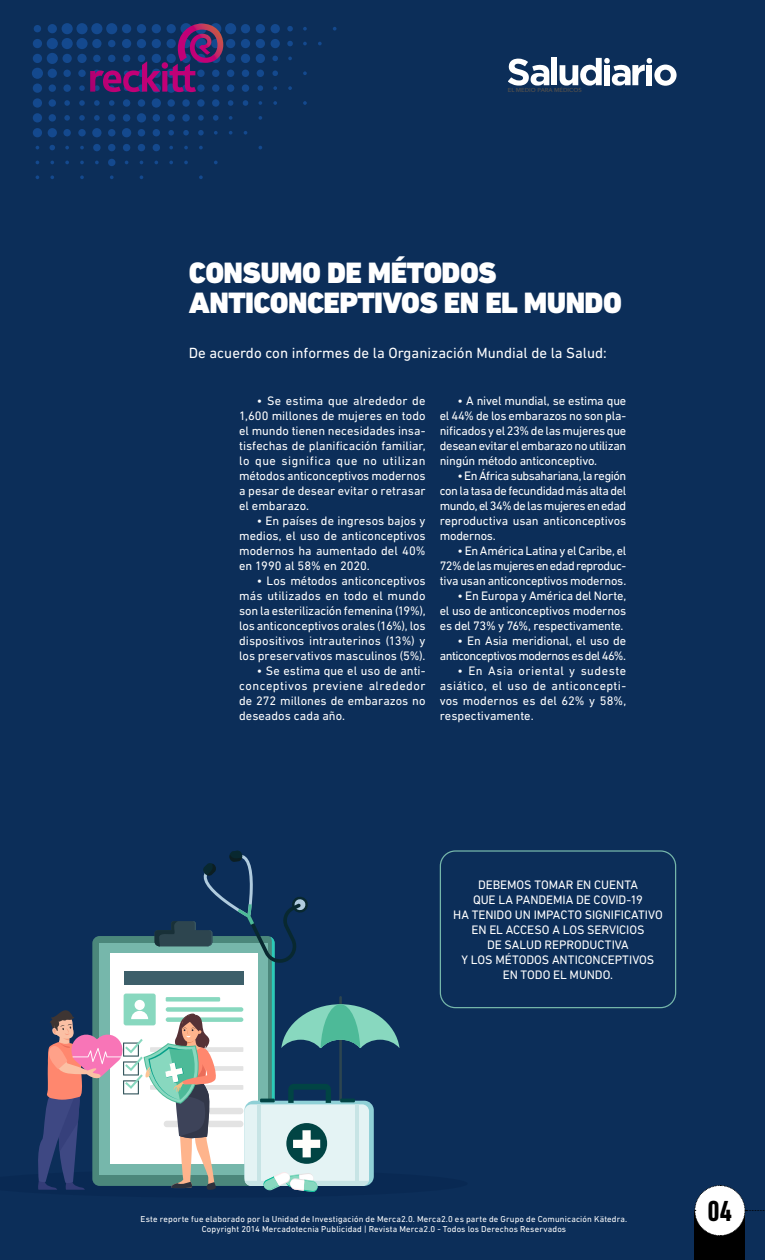
<style>
.page{position:relative;width:765px;height:1260px;background:#0c2e59}
.page>*{position:absolute;margin:0;border:0;box-sizing:border-box;transform-origin:0 0}
.t1{font:900 30px/30px "DIN Next LT Pro";letter-spacing:-.02em;color:#fff}
.t2{font:700 condensed 29.5px "DIN Next LT Pro";color:#000}
.t3{font:15px "DIN Next LT Pro";color:#fff}
.t4{font:12.5px/15px "DIN Next LT Pro";letter-spacing:-.005em;color:#fff;text-align:justify}
.t5{font:12.5px/15px "DIN Next LT Pro";letter-spacing:-.03em;color:#fff;text-align:right}
.t6{font:8.75px "DIN Next LT Pro";letter-spacing:.015em;color:#fff}
.t7{font:600 5.75px "Avenir Next";color:#4d4d4d}
</style>
<div class="page">
<svg style="left:333px;top:27px;width:4px;height:4px"></svg>
<svg style="left:318px;top:42px;width:4px;height:3px"></svg>
<svg style="left:303px;top:42px;width:4px;height:3px"></svg>
<svg style="left:303px;top:27px;width:4px;height:4px"></svg>
<svg style="left:287px;top:41px;width:6px;height:5px"></svg>
<svg style="left:287px;top:26px;width:6px;height:5px"></svg>
<div style="left:271px;top:39px;width:9px;height:9px;background:#14498e;border-radius:50%"></div>
<div style="left:271px;top:24px;width:9px;height:9px;background:#14498e;border-radius:50%"></div>
<div style="left:256px;top:54px;width:9px;height:9px;background:#14498e;border-radius:50%"></div>
<div style="left:256px;top:39px;width:9px;height:9px;background:#14498e;border-radius:50%"></div>
<div style="left:256px;top:24px;width:9px;height:9px;background:#14498e;border-radius:50%"></div>
<div style="left:241px;top:54px;width:9px;height:9px;background:#14498e;border-radius:50%"></div>
<div style="left:241px;top:39px;width:9px;height:9px;background:#14498e;border-radius:50%"></div>
<div style="left:241px;top:24px;width:9px;height:9px;background:#14498e;border-radius:50%"></div>
<div style="left:226px;top:54px;width:9px;height:9px;background:#14498e;border-radius:50%"></div>
<div style="left:226px;top:39px;width:9px;height:9px;background:#14498e;border-radius:50%"></div>
<div style="left:225px;top:23px;width:11px;height:11px;background:#14498e;border-radius:50%"></div>
<div style="left:180px;top:23px;width:12px;height:11px;background:#114281;border-radius:50%"></div>
<div style="left:77px;top:54px;width:10px;height:9px;background:#103c76;border-radius:50%"></div>
<svg style="left:76px;top:38px;width:12px;height:11px"></svg>
<svg style="left:76px;top:23px;width:12px;height:11px"></svg>
<div style="left:63px;top:54px;width:9px;height:9px;background:#14498e;border-radius:50%"></div>
<div style="left:62px;top:38px;width:11px;height:11px;background:#14498e;border-radius:50%"></div>
<div style="left:62px;top:23px;width:11px;height:11px;background:#14498e;border-radius:50%"></div>
<div style="left:47px;top:53px;width:11px;height:11px;background:#14498e;border-radius:50%"></div>
<div style="left:47px;top:38px;width:11px;height:11px;background:#14498e;border-radius:50%"></div>
<div style="left:48px;top:24px;width:9px;height:9px;background:#14498e;border-radius:50%"></div>
<div style="left:33px;top:54px;width:9px;height:9px;background:#14498e;border-radius:50%"></div>
<div style="left:33px;top:39px;width:9px;height:9px;background:#14498e;border-radius:50%"></div>
<div style="left:34px;top:25px;width:7px;height:7px;background:#14498e;border-radius:50%"></div>
<svg style="left:32px;top:56px;width:275px;height:123px"></svg>
<svg style="left:38px;top:850px;width:430px;height:342px"></svg>
<div style="left:695px;top:1211px;width:50px;height:49px;background:#000"></div>
<svg style="left:694px;top:1185px;width:71px;height:51px"></svg>
<svg style="left:508px;top:59px;width:41px;height:27px"></svg>
<div style="left:551px;top:58px;width:6px;height:27px;background:#fff"></div>
<svg style="left:560px;top:58px;width:117px;height:28px"></svg>
<svg style="left:79px;top:24px;width:144px;height:68px"></svg>
<div style="left:440px;top:850px;width:236px;height:158px;border:1px solid #75b6aa;border-radius:15px"></div>
<p class="t7" style="left:508px;top:85px;width:75px">EL MEDIO PARA MÉDICOS</p>
<h1 class="t1" style="left:189px;top:258px;width:435px">CONSUMO DE MÉTODOS<br>ANTICONCEPTIVOS EN EL MUNDO</h1>
<p class="t3" style="left:189px;top:344px;width:420px">De acuerdo con informes de la Organización Mundial de la Salud:</p>
<p class="t4" style="left:239px;top:393px;width:188px;text-indent:18px">• Se estima que alrededor de 1,600 millones de mujeres en todo el mundo tienen necesidades insa&shy;tisfechas de planificación familiar, lo que significa que no utilizan métodos anticonceptivos modernos a pesar de desear evitar o retrasar el embarazo.</p>
<p class="t4" style="left:239px;top:513px;width:188px;text-indent:18px">• En países de ingresos bajos y medios, el uso de anticonceptivos modernos ha aumentado del 40% en 1990 al 58% en 2020.</p>
<p class="t4" style="left:239px;top:573px;width:188px;text-indent:18px">• Los métodos anticonceptivos más utilizados en todo el mundo son la esterilización femenina (19%), los anticonceptivos orales (16%), los dispositivos intrauterinos (13%) y los preservativos masculinos (5%).</p>
<p class="t4" style="left:239px;top:663px;width:188px;text-indent:18px">• Se estima que el uso de anti&shy;conceptivos previene alrededor de 272 millones de embarazos no deseados cada año.</p>
<p class="t4" style="left:440px;top:393px;width:188px;text-indent:18px">• A nivel mundial, se estima que el 44% de los embarazos no son pla&shy;nificados y el 23% de las mujeres que desean evitar el embarazo no utilizan ningún método anticonceptivo.</p>
<p class="t4" style="left:440px;top:468px;width:188px;text-indent:18px">• En África subsahariana, la región con la tasa de fecundidad más alta del mundo, el 34% de las mujeres en edad reproductiva usan anticonceptivos modernos.</p>
<p class="t4" style="left:440px;top:543px;width:188px;text-indent:18px">• En América Latina y el Caribe, el 72% de las mujeres en edad reproduc&shy;tiva usan anticonceptivos modernos.</p>
<p class="t4" style="left:440px;top:588px;width:188px;text-indent:18px">• En Europa y América del Norte, el uso de anticonceptivos modernos es del 73% y 76%, respectivamente.</p>
<p class="t5" style="left:440px;top:633px;width:188px">• En Asia meridional, el uso de anticonceptivos modernos es del 46%.</p>
<p class="t4" style="left:440px;top:663px;width:188px;text-indent:18px">• En Asia oriental y sudeste asiático, el uso de anticoncepti&shy;vos modernos es del 62% y 58%, respectivamente.</p>
<p class="t4" style="left:453px;top:877px;width:211px;text-align:center">DEBEMOS TOMAR EN CUENTA<br>QUE LA PANDEMIA DE COVID-19<br>HA TENIDO UN IMPACTO SIGNIFICATIVO<br>EN EL ACCESO A LOS SERVICIOS<br>DE SALUD REPRODUCTIVA<br>Y LOS MÉTODOS ANTICONCEPTIVOS<br>EN TODO EL MUNDO.</p>
<p class="t6" style="left:141px;top:1214px;width:488px">Este reporte fue elaborado por la Unidad de Investigación de Merca2.0. Merca2.0 es parte de Grupo de Comunicación Kätedra.</p>
<p class="t6" style="left:202px;top:1224px;width:366px">Copyright 2014 Mercadotecnia Publicidad | Revista Merca2.0 - Todos los Derechos Reservados</p>
<h2 class="t2" style="left:708px;top:1194px;width:26px">04</h2>
</div>
